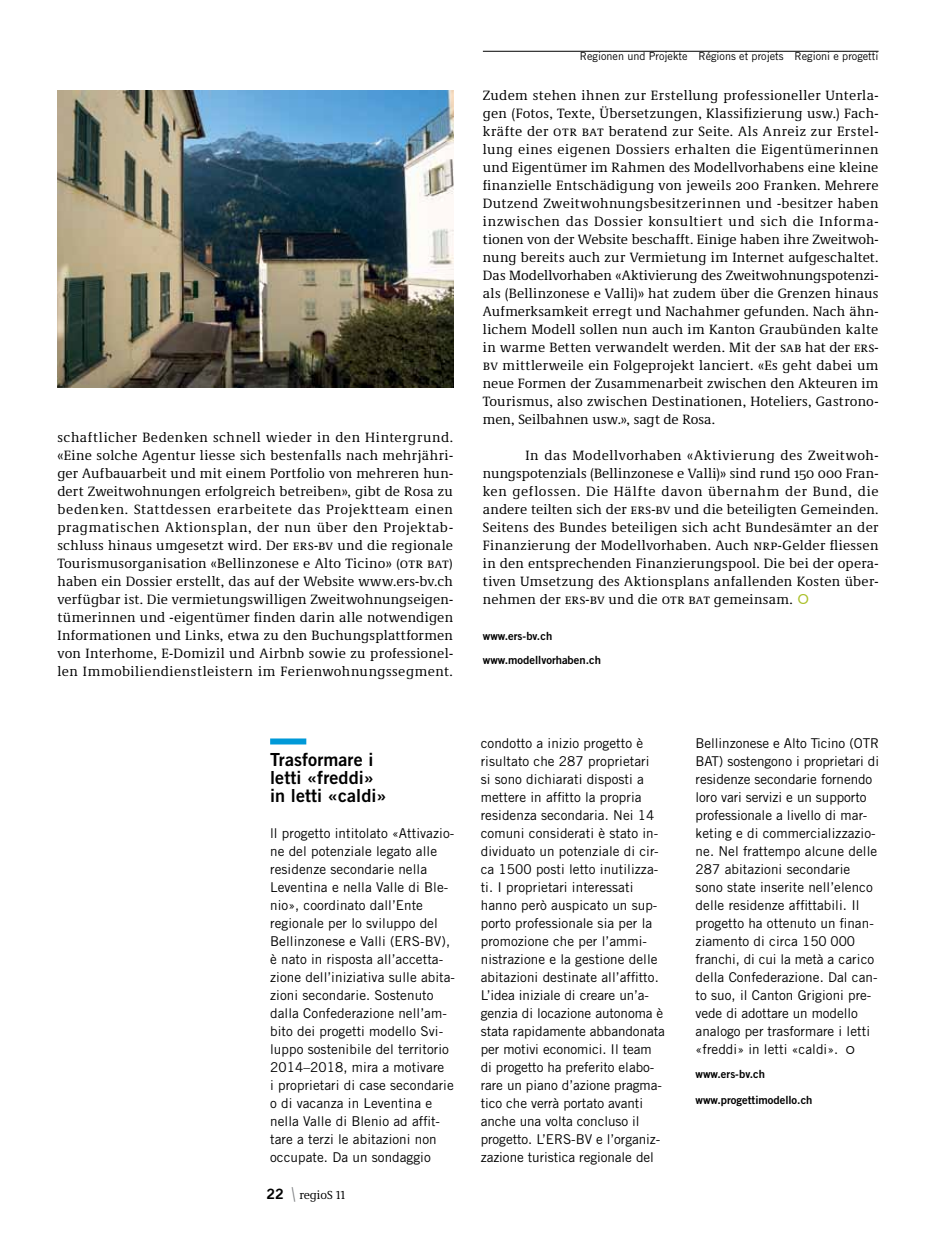
<style>
.page{position:relative;width:936px;height:1234px;background:#fff}
.page>*{position:absolute;margin:0;border:0;box-sizing:border-box;transform-origin:0 0}
.t1{font:18px/18px "Trade Gothic Bold Two";letter-spacing:.005em;color:#000}
.t2{font:13.8px/18px "Demos Next Pro";letter-spacing:.02em;color:#000;text-align:justify}
.t3{font:13.5px/18px "Trade Gothic";letter-spacing:.005em;color:#000}
.t4{font:12px "Demos Next Pro";color:#000}
.t5{font:11.25px/24px "Trade Gothic Bold Two";color:#000}
.t6{font:10.8px "Trade Gothic";color:#000}
.s1{font-family:"Trade Gothic Bold Two";font-size:14.25px}
.s2{font-size:15px;color:#808285}
.s3{font-family:"Zine Sans Display OT";font-size:15px;color:#aac02a}
.s4{font-family:"Zine Sans Display OT";font-weight:500;font-size:12px}
</style>
<div class="page">
<hr style="left:483px;top:51px;width:395px;height:1px;background:#000">
<div style="left:270px;top:738px;width:36px;height:6px;background:#0099d8"></div>
<img style="left:57px;top:91px;width:396px;height:297px">
<p class="t2" style="left:57px;top:427px;width:397px">schaftlicher Bedenken schnell wieder in den Hintergrund. «Eine solche Agentur liesse sich bestenfalls nach mehrjähri&shy;ger Aufbauarbeit und mit einem Portfolio von mehreren hun&shy;dert Zweitwohnungen erfolgreich betreiben», gibt de Rosa zu bedenken. Stattdessen erarbeitete das Projektteam einen pragmatischen Aktionsplan, der nun über den Projektab&shy;schluss hinaus umgesetzt wird. Der ers-bv und die regionale Tourismusorganisation «Bellinzonese e Alto Ticino» (otr bat) haben ein Dossier erstellt, das auf der Website www.ers-bv.ch verfügbar ist. Die vermietungswilligen Zweitwohnungseigen&shy;tümerinnen und -eigentümer finden darin alle notwendigen Informationen und Links, etwa zu den Buchungsplattformen von Interhome, E-Domizil und Airbnb sowie zu professionel&shy;len Immobiliendienstleistern im Ferienwohnungssegment.</p>
<h1 class="t1" style="left:270px;top:750px;width:118px">Trasformare i letti «freddi» in letti «caldi»</h1>
<p class="t3" style="left:270px;top:824px;width:186px">ll progetto intitolato «Attivazio&shy;ne del potenziale legato alle residenze secondarie nella<br>Leventina e nella Valle di Ble&shy;nio», coordinato dall’Ente regionale per lo sviluppo del<br>Bellinzonese e Valli (ERS-BV), è nato in risposta all’accetta&shy;zione dell’iniziativa sulle abita&shy;zioni secondarie. Sostenuto dalla Confederazione nell’am&shy;bito dei progetti modello Svi&shy;luppo sostenibile del territorio<br>2014–2018, mira a motivare<br>i proprietari di case secondarie o di vacanza in Leventina e nella Valle di Blenio ad affit&shy;tare a terzi le abitazioni non occupate. Da un sondaggio</p>
<p class="t4" style="left:266px;top:1185px;width:80px"><span class="s1">22</span> <span class="s2">\</span> regioS 11</p>
<p class="t6" style="left:580px;top:49px;width:300px">Regionen und Projekte Régions et projets Regioni e progetti</p>
<p class="t2" style="left:483px;top:85px;width:397px">Zudem stehen ihnen zur Erstellung professioneller Unterla&shy;gen (Fotos, Texte, Übersetzungen, Klassifizierung usw.) Fach&shy;kräfte der otr bat beratend zur Seite. Als Anreiz zur Erstel&shy;lung eines eigenen Dossiers erhalten die Eigentümerinnen und Eigentümer im Rahmen des Modellvorhabens eine kleine finanzielle Entschädigung von jeweils 200 Franken. Mehrere Dutzend Zweitwohnungsbesitzerinnen und -besitzer haben inzwischen das Dossier konsultiert und sich die Informa&shy;tionen von der Website beschafft. Einige haben ihre Zweitwoh&shy;nung bereits auch zur Vermietung im Internet aufgeschaltet.<br>Das Modellvorhaben «Aktivierung des Zweitwohnungspotenzi&shy;als (Bellinzonese e Valli)» hat zudem über die Grenzen hinaus Aufmerksamkeit erregt und Nachahmer gefunden. Nach ähn&shy;lichem Modell sollen nun auch im Kanton Graubünden kalte in warme Betten verwandelt werden. Mit der sab hat der ers&shy;bv mittlerweile ein Folgeprojekt lanciert. «Es geht dabei um neue Formen der Zusammenarbeit zwischen den Akteuren im Tourismus, also zwischen Destinationen, Hoteliers, Gastrono&shy;men, Seilbahnen usw.», sagt de Rosa.</p>
<p class="t2" style="left:483px;top:445px;width:397px;text-indent:43px">In das Modellvorhaben «Aktivierung des Zweitwoh&shy;nungspotenzials (Bellinzonese e Valli)» sind rund 150 000 Fran&shy;ken geflossen. Die Hälfte davon übernahm der Bund, die andere teilten sich der ers-bv und die beteiligten Gemeinden.<br>Seitens des Bundes beteiligen sich acht Bundesämter an der Finanzierung der Modellvorhaben. Auch nrp-Gelder fliessen in den entsprechenden Finanzierungspool. Die bei der opera&shy;tiven Umsetzung des Aktionsplans anfallenden Kosten über&shy;nehmen der ers-bv und die otr bat gemeinsam. <span class="s3">◯</span></p>
<p class="t5" style="left:483px;top:623px;width:120px">www.ers-bv.ch www.modellvorhaben.ch</p>
<p class="t3" style="left:480px;top:734px;width:186px">condotto a inizio progetto è risultato che 287 proprietari<br>si sono dichiarati disposti a mettere in affitto la propria residenza secondaria. Nei 14 comuni considerati è stato in&shy;dividuato un potenziale di cir&shy;ca 1500 posti letto inutilizza&shy;ti. I proprietari interessati hanno però auspicato un sup&shy;porto professionale sia per la promozione che per l’ammi&shy;nistrazione e la gestione delle abitazioni destinate all’affitto.<br>L’idea iniziale di creare un’a&shy;genzia di locazione autonoma è stata rapidamente abbandonata per motivi economici. Il team di progetto ha preferito elabo&shy;rare un piano d’azione pragma&shy;tico che verrà portato avanti anche una volta concluso il progetto. L’ERS-BV e l’organiz&shy;zazione turistica regionale del</p>
<p class="t3" style="left:695px;top:734px;width:185px">Bellinzonese e Alto Ticino (OTR<br>BAT) sostengono i proprietari di residenze secondarie fornendo loro vari servizi e un supporto professionale a livello di mar&shy;keting e di commercializzazio&shy;ne. Nel frattempo alcune delle<br>287 abitazioni secondarie sono state inserite nell’elenco delle residenze affittabili. Il progetto ha ottenuto un finan&shy;ziamento di circa 150 000 franchi, di cui la metà a carico della Confederazione. Dal can&shy;to suo, il Canton Grigioni pre&shy;vede di adottare un modello analogo per trasformare i letti «freddi» in letti «caldi». <span class="s4">◯</span></p>
<p class="t5" style="left:695px;top:1061px;width:71px">www.ers-bv.ch</p>
<p class="t5" style="left:695px;top:1087px;width:118px">www.progettimodello.ch</p>
</div>
